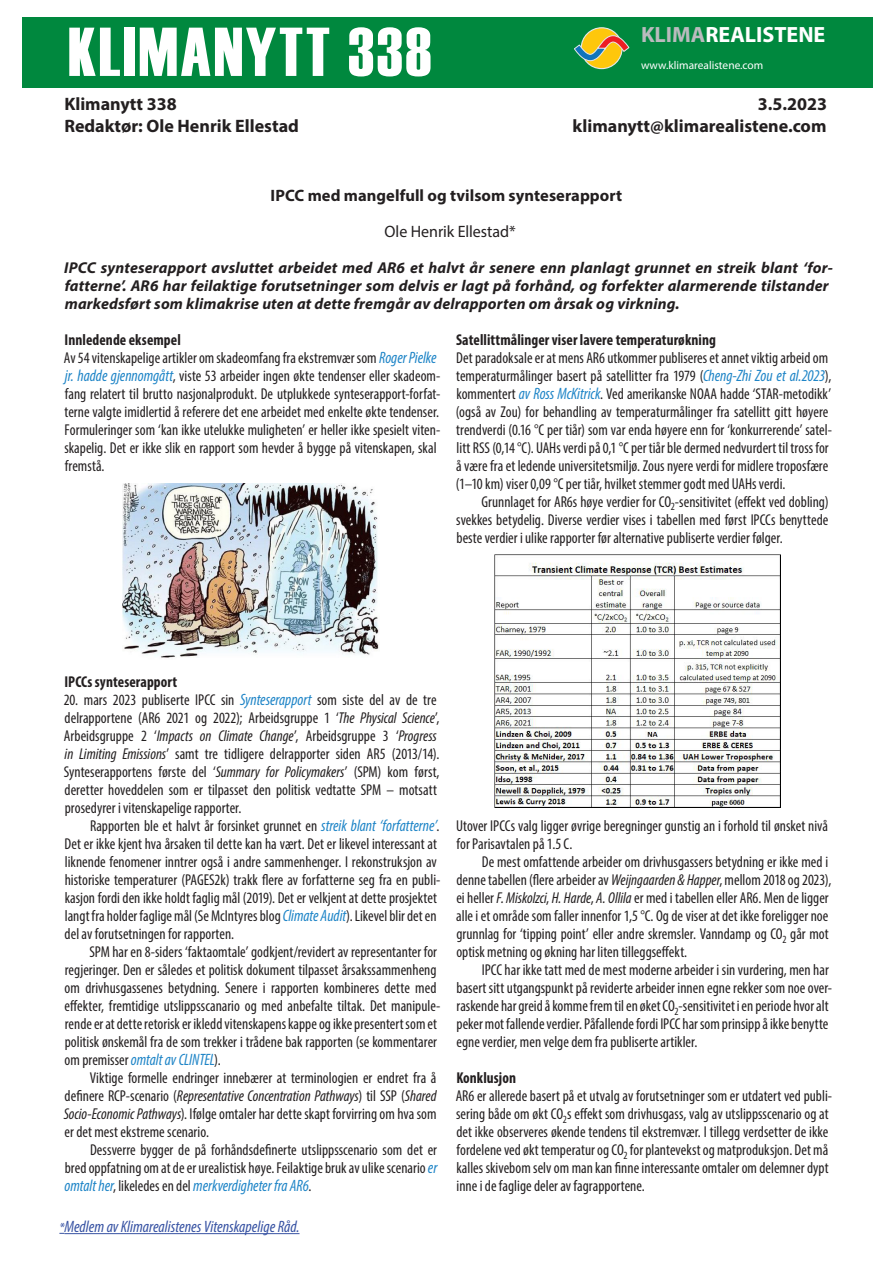
<style>
.page{position:relative;width:893px;height:1263px;background:#fff}
.page>*{position:absolute;margin:0;border:0;box-sizing:border-box;transform-origin:0 0}
.t1{font:69px "Haettenschweiler";letter-spacing:.04em;color:#fff}
.t2{font:700 22.05px "Myriad Pro";color:#fff}
.t3{font:700 18px "Myriad Pro";color:#231f20}
.t4{font:italic condensed 16.5px "Myriad Pro";letter-spacing:-.005em;color:#1f85c7}
.t5{font:italic condensed 16.5px "Myriad Pro";color:#3853a3}
.Tittel{font:700 16.5px "Myriad Pro";color:#231f20}
.Tittel-2{font:16.5px "Myriad Pro";color:#231f20}
.t6{font:condensed 15.75px/18px "Myriad Pro";color:#231f20}
.Ingress{font:italic 700 15.75px/18px "Myriad Pro";letter-spacing:.01em;color:#231f20}
.t7{font:700 condensed 15.75px "Myriad Pro";letter-spacing:.005em;color:#231f20}
.t8{font:11.4px "Myriad Pro";color:#fff}
.s1{color:#babbbe}
.s2{font-style:italic;font-size:16.5px;color:#1f85c7}
.s3{font-style:italic}
.s4{font-style:normal;font-size:15.75px;color:#231f20}
.s5{font-size:13.5px}
</style>
<div class="page">
<div style="left:22px;top:17px;width:851px;height:70px;background:#00883e"></div>
<div style="left:581px;top:28px;width:41px;height:41px;background:#fec70c;border-radius:50%"></div>
<div style="left:581px;top:27px;width:42px;height:42px;border:1px solid #e6e7e9;border-radius:50%"></div>
<svg style="left:574px;top:35px;width:55px;height:35px"></svg>
<hr style="left:64px;top:1233px;width:236px;height:1px;background:#3853a3">
<img style="left:122px;top:484px;width:257px;height:174px">
<img style="left:495px;top:554px;width:286px;height:254px">
<p class="t1" style="left:68px;top:12px;width:365px">KLIMANYTT 338</p>
<p class="t2" style="left:641px;top:20px;width:186px"><span class="s1">KLIMA</span>REALISTENE</p>
<p class="t8" style="left:641px;top:58px;width:124px">www.klimarealistene.com</p>
<p class="t3" style="left:64px;top:92px;width:114px">Klimanytt 338</p>
<p class="t3" style="left:758px;top:92px;width:71px">3.5.2023</p>
<p class="t3" style="left:64px;top:114px;width:236px">Redaktør: Ole Henrik Ellestad</p>
<p class="t3" style="left:572px;top:114px;width:255px">klimanytt@klimarealistene.com</p>
<p class="Tittel" style="left:271px;top:185px;width:353px">IPCC med mangelfull og tvilsom synteserapport</p>
<p class="Tittel-2" style="left:384px;top:222px;width:133px">Ole Henrik Ellestad*</p>
<p class="Ingress" style="left:64px;top:258px;width:770px">IPCC synteserapport avsluttet arbeidet med AR6 et halvt år senere enn planlagt grunnet en streik blant ‘for&shy;fatterne’. AR6 har feilaktige forutsetninger som delvis er lagt på forhånd, og forfekter alarmerende tilstander markedsført som klimakrise uten at dette fremgår av delrapporten om årsak og virkning.</p>
<p class="t7" style="left:65px;top:330px;width:118px">Innledende eksempel</p>
<p class="t6" style="left:64px;top:349px;width:378px">Av 54 vitenskapelige artikler om skadeomfang fra ekstremvær som <span class="s2">Roger Pielke jr. hadde gjennomgått</span>, viste 53 arbeider ingen økte tendenser eller skadeom&shy;fang relatert til brutto nasjonalprodukt. De utplukkede synteserapport-forfat&shy;terne valgte imidlertid å referere det ene arbeidet med enkelte økte tendenser.<br>Formuleringer som ‘kan ikke utelukke muligheten’ er heller ikke spesielt viten&shy;skapelig. Det er ikke slik en rapport som hevder å bygge på vitenskapen, skal fremstå.</p>
<p class="t7" style="left:456px;top:330px;width:261px">Satellittmålinger viser lavere temperaturøkning</p>
<p class="t6" style="left:456px;top:349px;width:378px">Det paradoksale er at mens AR6 utkommer publiseres et annet viktig arbeid om temperaturmålinger basert på satellitter fra 1979 (<span class="s2">Cheng-Zhi Zou et al.2023</span>), kommentert <span class="s2">av Ross McKitrick</span>. Ved amerikanske NOAA hadde ‘STAR-metodikk’ (også av Zou) for behandling av temperaturmålinger fra satellitt gitt høyere trendverdi (0.16 °C per tiår) som var enda høyere enn for ‘konkurrerende’ satel&shy;litt RSS (0,14 °C). UAHs verdi på 0,1 °C per tiår ble dermed nedvurdert til tross for å være fra et ledende universitetsmiljø. Zous nyere verdi for midlere troposfære (1–10 km) viser 0,09 °C per tiår, hvilket stemmer godt med UAHs verdi.</p>
<p class="t6" style="left:456px;top:493px;width:374px;text-align:justify;text-indent:25px">Grunnlaget for AR6s høye verdier for CO<sub>2</sub>-sensitivitet (effekt ved dobling) svekkes betydelig. Diverse verdier vises i tabellen med først IPCCs benyttede beste verdier i ulike rapporter før alternative publiserte verdier følger.</p>
<p class="t7" style="left:65px;top:672px;width:114px">IPCCs synteserapport</p>
<p class="t6" style="left:64px;top:691px;width:377px">20. mars 2023 publiserte IPCC sin <span class="s2">Synteserapport</span> som siste del av de tre delrapportene (AR6 2021 og 2022); Arbeidsgruppe 1 ‘<span class="s3">The Physical Science</span>’, Arbeidsgruppe 2 ‘<span class="s3">Impacts on Climate Change</span>’, Arbeidsgruppe 3 ‘<span class="s3">Progress in Limiting Emissions</span>’ samt tre tidligere delrapporter siden AR5 (2013/14).<br>Synteserapportens første del ‘<span class="s3">Summary for Policymakers</span>’ (SPM) kom først, deretter hoveddelen som er tilpasset den politisk vedtatte SPM – motsatt prosedyrer i vitenskapelige rapporter.</p>
<p class="t6" style="left:65px;top:817px;width:377px;text-indent:26px">Rapporten ble et halvt år forsinket grunnet en <span class="s2">streik blant ‘forfatterne’</span>.<br>Det er ikke kjent hva årsaken til dette kan ha vært. Det er likevel interessant at liknende fenomener inntrer også i andre sammenhenger. I rekonstruksjon av historiske temperaturer (PAGES2k) trakk flere av forfatterne seg fra en publi&shy;kasjon fordi den ikke holdt faglig mål (2019). Det er velkjent at dette prosjektet langt fra holder faglige mål (Se McIntyres blog <span class="s2">Climate Audit</span>). Likevel blir det en del av forutsetningen for rapporten.</p>
<p class="t6" style="left:65px;top:943px;width:377px;text-indent:25px">SPM har en 8-siders ‘faktaomtale’ godkjent/revidert av representanter for regjeringer. Den er således et politisk dokument tilpasset årsakssammenheng om drivhusgassenes betydning. Senere i rapporten kombineres dette med effekter, fremtidige utslippsscanario og med anbefalte tiltak. Det manipule&shy;rende er at dette retorisk er ikledd vitenskapens kappe og ikke presentert som et politisk ønskemål fra de som trekker i trådene bak rapporten (se kommentarer</p>
<p class="t4" style="left:65px;top:1050px;width:158px"><span class="s4">om premisser</span> omtalt av CLINTEL<span class="s4">).</span></p>
<p class="t6" style="left:64px;top:1069px;width:374px;text-align:justify;text-indent:26px">Viktige formelle endringer innebærer at terminologien er endret fra å definere RCP-scenario (<span class="s3">Representative Concentration Pathways</span>) til SSP (<span class="s3">Shared Socio-Economic Pathways</span>). Ifølge omtaler har dette skapt forvirring om hva som er det mest ekstreme scenario.  </p>
<p class="t6" style="left:65px;top:1141px;width:374px;text-align:right">Dessverre bygger de på forhåndsdefinerte utslippsscenario som det er bred oppfatning om at de er urealistisk høye. Feilaktige bruk av ulike scenario <span class="s2">er</span></p>
<p class="t4" style="left:65px;top:1176px;width:248px">omtalt her<span class="s4">, likeledes en del</span> merkverdigheter fra AR6<span class="s4">.</span></p>
<p class="t5" style="left:59px;top:1216px;width:242px"><span class="s5">*</span>Medlem av Klimarealistenes Vitenskapelige Råd.</p>
<p class="t6" style="left:456px;top:817px;width:374px">Utover IPCCs valg ligger øvrige beregninger gunstig an i forhold til ønsket nivå for Parisavtalen på 1.5 C.  </p>
<p class="t6" style="left:456px;top:853px;width:377px;text-indent:26px">De mest omfattende arbeider om drivhusgassers betydning er ikke med i denne tabellen (flere arbeider av <span class="s3">Weijngaarden &amp; Happer</span>, mellom 2018 og 2023), ei heller <span class="s3">F. Miskolzci</span>, <span class="s3">H. Harde</span>, <span class="s3">A. Ollila</span> er med i tabellen eller AR6. Men de ligger alle i et område som faller innenfor 1,5 °C. Og de viser at det ikke foreligger noe grunnlag for ‘tipping point’ eller andre skremsler. Vanndamp og CO<sub>2</sub> går mot optisk metning og økning har liten tilleggseffekt.  </p>
<p class="t6" style="left:456px;top:961px;width:377px;text-indent:25px">IPCC har ikke tatt med de mest moderne arbeider i sin vurdering, men har basert sitt utgangspunkt på reviderte arbeider innen egne rekker som noe over&shy;raskende har greid å komme frem til en øket CO<sub>2</sub>-sensitivitet i en periode hvor alt peker mot fallende verdier. Påfallende fordi IPCC har som prinsipp å ikke benytte egne verdier, men velge dem fra publiserte artikler.</p>
<p class="t7" style="left:456px;top:1068px;width:61px">Konklusjon</p>
<p class="t6" style="left:456px;top:1087px;width:378px">AR6 er allerede basert på et utvalg av forutsetninger som er utdatert ved publi&shy;sering både om økt CO<sub>2</sub>s effekt som drivhusgass, valg av utslippsscenario og at det ikke observeres økende tendens til ekstremvær. I tillegg verdsetter de ikke fordelene ved økt temperatur og CO<sub>2</sub> for plantevekst og matproduksjon. Det må kalles skivebom selv om man kan finne interessante omtaler om delemner dypt inne i de faglige deler av fagrapportene.</p>
</div>
